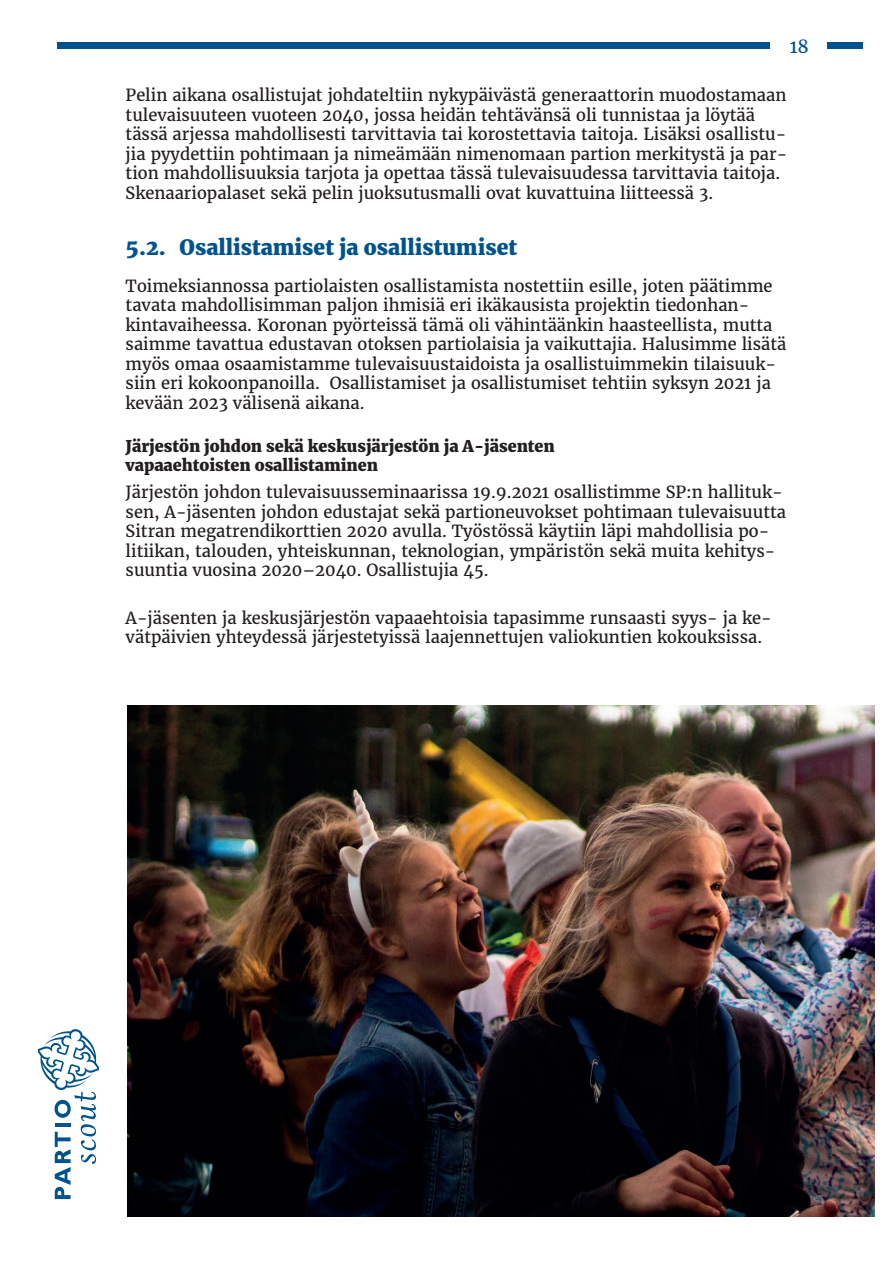
<style>
.page{position:relative;width:893px;height:1263px;background:#fff}
.page>*{position:absolute;margin:0;border:0;box-sizing:border-box;transform-origin:0 0}
.t1{font:800 21px "Merriweather";color:#00538d}
.t2{font:18px "Merriweather";color:#00538d}
.t3{font:16.5px/19.5px "Merriweather";color:#231f20}
.t4{font:800 16.05px/19.5px "Merriweather";color:#231f20}
</style>
<div class="page">
<svg style="left:38px;top:1029px;width:60px;height:170px"></svg>
<div style="left:57px;top:43px;width:805px;height:6px;background:#00538d"></div>
<div style="left:770px;top:33px;width:57px;height:37px;background:#fff"></div>
<img style="left:127px;top:706px;width:748px;height:510px">
<p class="t2" style="left:790px;top:36px;width:21px">18</p>
<p class="t3" style="left:126px;top:86px;width:663px">Pelin aikana osallistujat johdateltiin nykypäivästä generaattorin muodostamaan tulevaisuuteen vuoteen 2040, jossa heidän tehtävänsä oli tunnistaa ja löytää tässä arjessa mahdollisesti tarvittavia tai korostettavia taitoja. Lisäksi osallistu&shy;jia pyydettiin pohtimaan ja nimeämään nimenomaan partion merkitystä ja par&shy;tion mahdollisuuksia tarjota ja opettaa tässä tulevaisuudessa tarvittavia taitoja.<br>Skenaariopalaset sekä pelin juoksutusmalli ovat kuvattuina liitteessä 3.</p>
<p class="t1" style="left:126px;top:234px;width:393px">5.2. Osallistamiset ja osallistumiset</p>
<p class="t3" style="left:126px;top:276px;width:662px">Toimeksiannossa partiolaisten osallistamista nostettiin esille, joten päätimme tavata mahdollisimman paljon ihmisiä eri ikäkausista projektin tiedonhan&shy;kintavaiheessa. Koronan pyörteissä tämä oli vähintäänkin haasteellista, mutta saimme tavattua edustavan otoksen partiolaisia ja vaikuttajia. Halusimme lisätä myös omaa osaamistamme tulevaisuustaidoista ja osallistuimmekin tilaisuuk&shy;siin eri kokoonpanoilla. Osallistamiset ja osallistumiset tehtiin syksyn 2021 ja kevään 2023 välisenä aikana.</p>
<p class="t4" style="left:126px;top:436px;width:431px">Järjestön johdon sekä keskusjärjestön ja A-jäsenten vapaaehtoisten osallistaminen</p>
<p class="t3" style="left:126px;top:482px;width:662px">Järjestön johdon tulevaisuusseminaarissa 19.9.2021 osallistimme SP:n hallituk&shy;sen, A-jäsenten johdon edustajat sekä partioneuvokset pohtimaan tulevaisuutta Sitran megatrendikorttien 2020 avulla. Työstössä käytiin läpi mahdollisia po&shy;litiikan, talouden, yhteiskunnan, teknologian, ympäristön sekä muita kehitys&shy;suuntia vuosina 2020–2040. Osallistujia 45.</p>
<p class="t3" style="left:126px;top:608px;width:648px">A-jäsenten ja keskusjärjestön vapaaehtoisia tapasimme runsaasti syys- ja ke&shy;vätpäivien yhteydessä järjestetyissä laajennettujen valiokuntien kokouksissa.</p>
</div>
